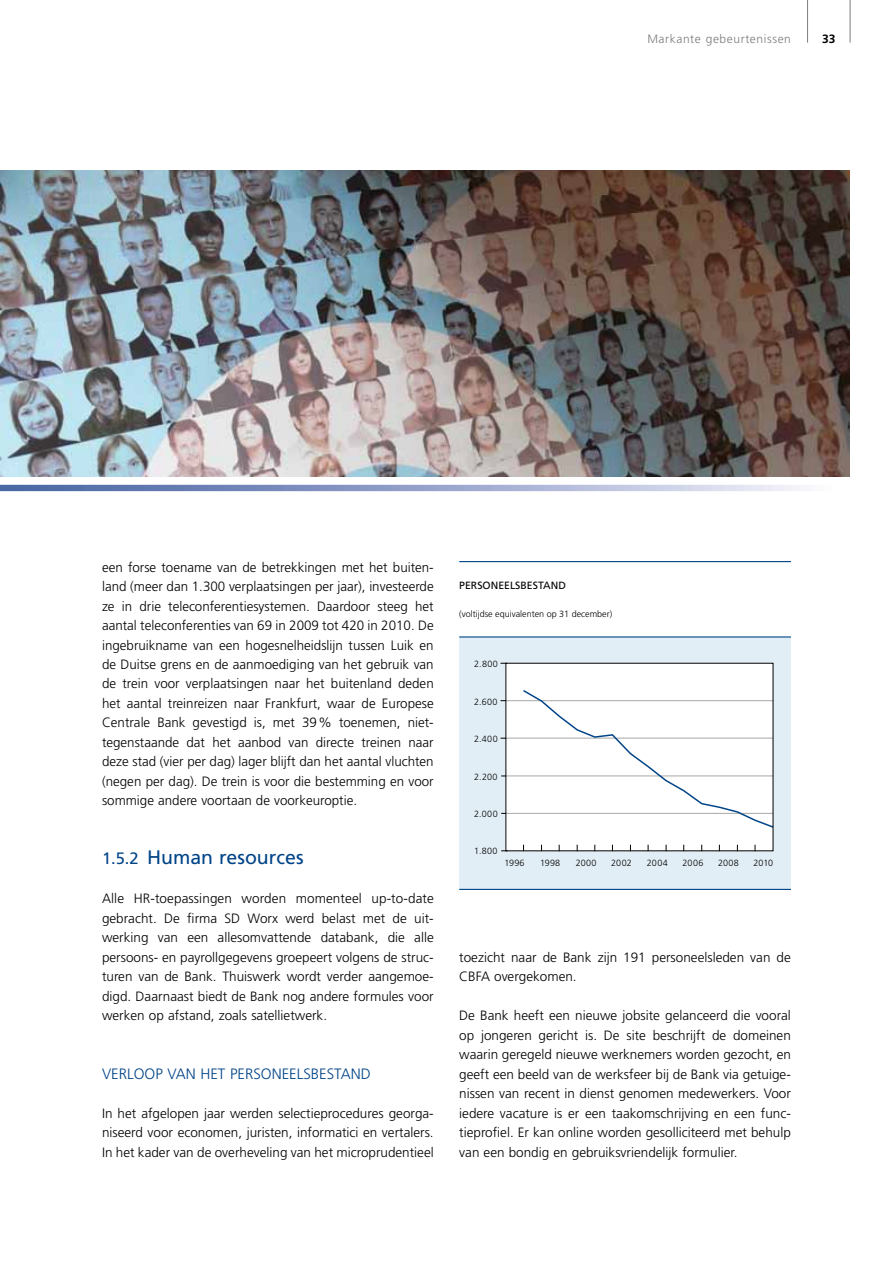
<style>
.page{position:relative;width:893px;height:1263px;background:#fff}
.page>*{position:absolute;margin:0;border:0;box-sizing:border-box;transform-origin:0 0}
.t1{font:19.5px "Frutiger LT";color:#048}
.t2{font:300 15px "Frutiger LT";color:#048}
.t3{font:300 13.5px/19.5px "Frutiger LT";color:#000;text-align:justify}
.t4{font:300 12px "Frutiger LT";letter-spacing:.05em;color:#7c7b7b}
.t5{font:700 12px "Frutiger LT";color:#000}
.t6{font:10.5px "Frutiger LT";color:#000}
.t7{font:300 9px "Frutiger LT";color:#000}
.s1{font-size:16.5px}
</style>
<div class="page">
<hr style="left:850px;top:0;width:1px;height:43px;background:#7c7b7b">
<hr style="left:807px;top:0;width:1px;height:43px;background:#7c7b7b">
<svg style="left:0;top:485px;width:798px;height:6px"></svg>
<img style="left:0;top:170px;width:850px;height:306px">
<div style="left:459px;top:637px;width:332px;height:252px;background:#e2eef5"></div>
<hr style="left:459px;top:889px;width:332px;height:1px;background:#048">
<hr style="left:459px;top:561px;width:332px;height:1px;background:#048">
<hr style="left:459px;top:636px;width:332px;height:1px;background:#048">
<div style="left:506px;top:663px;width:267px;height:188px;background:#fff"></div>
<hr style="left:505px;top:700px;width:268px;height:1px;background:#a8a8a7">
<hr style="left:505px;top:738px;width:268px;height:1px;background:#a8a8a7">
<hr style="left:505px;top:775px;width:268px;height:1px;background:#a8a8a7">
<hr style="left:505px;top:813px;width:268px;height:1px;background:#a8a8a7">
<svg style="left:521px;top:688px;width:253px;height:141px"></svg>
<p class="t4" style="left:647px;top:32px;width:145px">Markante gebeurtenissen</p>
<p class="t5" style="left:822px;top:31px;width:15px">33</p>
<p class="t3" style="left:102px;top:557px;width:333px">een forse toename van de betrekkingen met het buiten&shy;land (meer dan 1.300 verplaatsingen per jaar), investeerde ze in drie teleconferentiesystemen. Daardoor steeg het aantal teleconferenties van 69 in 2009 tot 420 in 2010. De ingebruikname van een hogesnelheidslijn tussen Luik en de Duitse grens en de aanmoediging van het gebruik van de trein voor verplaatsingen naar het buitenland deden het aantal treinreizen naar Frankfurt, waar de Europese Centrale Bank gevestigd is, met 39% toenemen, niet&shy;tegenstaande dat het aanbod van directe treinen naar deze stad (vier per dag) lager blijft dan het aantal vluchten (negen per dag). De trein is voor die bestemming en voor sommige andere voortaan de voorkeuroptie.</p>
<h1 class="t1" style="left:102px;top:846px;width:203px"><span class="s1">1.5.2</span> Human resources</h1>
<p class="t3" style="left:102px;top:889px;width:333px">Alle HR-toepassingen worden momenteel up-to-date gebracht. De firma SD Worx werd belast met de uit&shy;werking van een allesomvattende databank, die alle persoons- en payrollgegevens groepeert volgens de struc&shy;turen van de Bank. Thuiswerk wordt verder aangemoe&shy;digd. Daarnaast biedt de Bank nog andere formules voor werken op afstand, zoals satellietwerk.</p>
<p class="t2" style="left:102px;top:1065px;width:19px">Verloop</p>
<p class="t2" style="left:167px;top:1065px;width:11px">van</p>
<p class="t2" style="left:200px;top:1065px;width:9px">het</p>
<p class="t2" style="left:230px;top:1065px;width:10px">personeelsbestand</p>
<p class="t3" style="left:102px;top:1103px;width:333px">In het afgelopen jaar werden selectieprocedures georga&shy;niseerd voor economen, juristen, informatici en vertalers.<br>In het kader van de overheveling van het microprudentieel</p>
<p class="t6" style="left:459px;top:579px;width:108px">Personeelsbestand</p>
<p class="t7" style="left:459px;top:609px;width:155px">(voltijdse equivalenten op 31 december)</p>
<p class="t7" style="left:474px;top:659px;width:25px">2.800</p>
<p class="t7" style="left:474px;top:696px;width:25px">2.600</p>
<p class="t7" style="left:474px;top:734px;width:25px">2.400</p>
<p class="t7" style="left:474px;top:771px;width:25px">2.200</p>
<p class="t7" style="left:474px;top:809px;width:25px">2.000</p>
<p class="t7" style="left:474px;top:846px;width:25px">1.800</p>
<p class="t7" style="left:504px;top:858px;width:22px">1996</p>
<p class="t7" style="left:540px;top:858px;width:22px">1998</p>
<p class="t7" style="left:576px;top:858px;width:22px">2000</p>
<p class="t7" style="left:611px;top:858px;width:22px">2002</p>
<p class="t7" style="left:647px;top:858px;width:22px">2004</p>
<p class="t7" style="left:683px;top:858px;width:22px">2006</p>
<p class="t7" style="left:718px;top:858px;width:22px">2008</p>
<p class="t7" style="left:753px;top:858px;width:21px">2010</p>
<p class="t3" style="left:459px;top:947px;width:333px">toezicht naar de Bank zijn 191 personeelsleden van de<br>CBFA overgekomen.</p>
<p class="t3" style="left:459px;top:1006px;width:333px">De Bank heeft een nieuwe jobsite gelanceerd die vooral op jongeren gericht is. De site beschrijft de domeinen waarin geregeld nieuwe werknemers worden gezocht, en geeft een beeld van de werksfeer bij de Bank via getuige&shy;nissen van recent in dienst genomen medewerkers. Voor iedere vacature is er een taakomschrijving en een func&shy;tieprofiel. Er kan online worden gesolliciteerd met behulp van een bondig en gebruiksvriendelijk formulier.</p>
</div>
